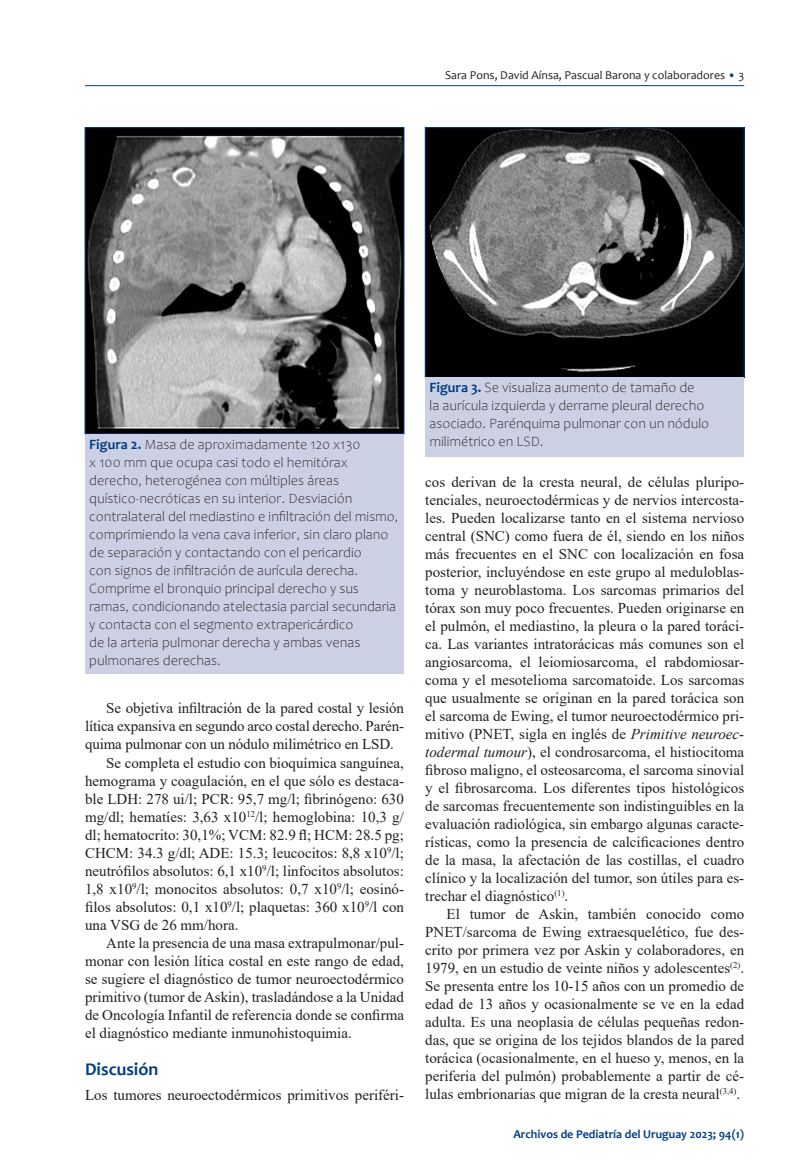
<style>
.page{position:relative;width:808px;height:1170px;background:#fff}
.page>*{position:absolute;margin:0;border:0;box-sizing:border-box;transform-origin:0 0}
.sub_1{font:700 18px "Candara";color:#033e84}
.primer{font:15px/18px "Times New Roman";color:#231f20;text-align:justify}
.t1{font:300 14.25px/18px "Candara";color:#231f20}
.t2{font:12px "Candara";color:#231f20}
.t3{font:700 12px "Candara";color:#033e84}
.s1{color:#033e84}
.s2{font-weight:700;color:#033e84}
.s3{font-style:italic}
</style>
<div class="page">
<hr style="left:85px;top:85px;width:659px;height:1px;background:#033e84">
<img style="left:87px;top:129px;width:315px;height:303px">
<div style="left:85px;top:127px;width:319px;height:307px;border:1px solid #033e84"></div>
<div style="left:85px;top:434px;width:319px;height:239px;background:#ccd0e5"></div>
<img style="left:427px;top:129px;width:315px;height:246px">
<div style="left:425px;top:127px;width:319px;height:250px;border:1px solid #033e84"></div>
<div style="left:425px;top:377px;width:319px;height:80px;background:#ccd0e5"></div>
<p class="t2" style="left:445px;top:67px;width:301px">Sara Pons, David Aínsa, Pascual Barona y colaboradores <span class="s1">•</span> 3</p>
<p class="t1" style="left:89px;top:435px;width:311px"><span class="s2">Figura 2.</span> Masa de aproximadamente 120 x130<br>x 100 mm que ocupa casi todo el hemitórax derecho, heterogénea con múltiples áreas quístico-necróticas en su interior. Desviación contralateral del mediastino e infiltración del mismo, comprimiendo la vena cava inferior, sin claro plano de separación y contactando con el pericardio<br>con signos de infiltración de aurícula derecha.<br>Comprime el bronquio principal derecho y sus ramas, condicionando atelectasia parcial secundaria y contacta con el segmento extrapericárdico<br>de la arteria pulmonar derecha y ambas venas pulmonares derechas.</p>
<p class="primer" style="left:85px;top:699px;width:320px;text-indent:21px">Se objetiva infiltración de la pared costal y lesión lítica expansiva en segundo arco costal derecho. Parén&shy;quima pulmonar con un nódulo milimétrico en LSD.</p>
<p class="primer" style="left:85px;top:753px;width:320px;text-indent:21px">Se completa el estudio con bioquímica sanguínea, hemograma y coagulación, en el que sólo es destaca&shy;ble LDH: 278 ui/l; PCR: 95,7 mg/l; fibrinógeno: 630 mg/dl; hematíes: 3,63 x10<sup>12</sup>/l; hemoglobina: 10,3 g/ dl; hematocrito: 30,1%; VCM: 82.9 fl; HCM: 28.5 pg; CHCM: 34.3 g/dl; ADE: 15.3; leucocitos: 8,8 x10<sup>9</sup>/l; neutrófilos absolutos: 6,1 x10<sup>9</sup>/l; linfocitos absolutos:<br>1,8 x10<sup>9</sup>/l; monocitos absolutos: 0,7 x10<sup>9</sup>/l; eosinó&shy;filos absolutos: 0,1 x10<sup>9</sup>/l; plaquetas: 360 x10<sup>9</sup>/l con una VSG de 26 mm/hora.</p>
<p class="primer" style="left:85px;top:933px;width:320px;text-indent:21px">Ante la presencia de una masa extrapulmonar/pul&shy;monar con lesión lítica costal en este rango de edad, se sugiere el diagnóstico de tumor neuroectodérmico primitivo (tumor de Askin), trasladándose a la Unidad de Oncología Infantil de referencia donde se confirma el diagnóstico mediante inmunohistoquimia.</p>
<p class="sub_1" style="left:85px;top:1057px;width:75px">Discusión</p>
<p class="primer" style="left:85px;top:1084px;width:320px">Los tumores neuroectodérmicos primitivos periféri-</p>
<p class="t1" style="left:429px;top:379px;width:281px"><span class="s2">Figura 3.</span> Se visualiza aumento de tamaño de<br>la aurícula izquierda y derrame pleural derecho asociado. Parénquima pulmonar con un nódulo milimétrico en LSD.</p>
<p class="primer" style="left:425px;top:472px;width:320px">cos derivan de la cresta neural, de células pluripo&shy;tenciales, neuroectodérmicas y de nervios intercosta&shy;les. Pueden localizarse tanto en el sistema nervioso central (SNC) como fuera de él, siendo en los niños más frecuentes en el SNC con localización en fosa posterior, incluyéndose en este grupo al meduloblas&shy;toma y neuroblastoma. Los sarcomas primarios del tórax son muy poco frecuentes. Pueden originarse en el pulmón, el mediastino, la pleura o la pared toráci&shy;ca. Las variantes intratorácicas más comunes son el angiosarcoma, el leiomiosarcoma, el rabdomiosar&shy;coma y el mesotelioma sarcomatoide. Los sarcomas que usualmente se originan en la pared torácica son el sarcoma de Ewing, el tumor neuroectodérmico pri&shy;mitivo (PNET, sigla en inglés de <span class="s3">Primitive neuroec&shy;todermal tumour</span>), el condrosarcoma, el histiocitoma fibroso maligno, el osteosarcoma, el sarcoma sinovial y el fibrosarcoma. Los diferentes tipos histológicos de sarcomas frecuentemente son indistinguibles en la evaluación radiológica, sin embargo algunas caracte&shy;rísticas, como la presencia de calcificaciones dentro de la masa, la afectación de las costillas, el cuadro clínico y la localización del tumor, son útiles para es&shy;trechar el diagnóstico<sup>(1)</sup>.</p>
<p class="primer" style="left:425px;top:904px;width:320px;text-indent:21px">El tumor de Askin, también conocido como PNET/sarcoma de Ewing extraesquelético, fue des&shy;crito por primera vez por Askin y colaboradores, en 1979, en un estudio de veinte niños y adolescentes<sup>(2)</sup>.<br>Se presenta entre los 10-15 años con un promedio de edad de 13 años y ocasionalmente se ve en la edad adulta. Es una neoplasia de células pequeñas redon&shy;das, que se origina de los tejidos blandos de la pared torácica (ocasionalmente, en el hueso y, menos, en la periferia del pulmón) probablemente a partir de cé&shy;lulas embrionarias que migran de la cresta neural<sup>(3,4)</sup>.</p>
<p class="t3" style="left:513px;top:1126px;width:232px">Archivos de Pediatría del Uruguay 2023; 94(1)</p>
</div>
